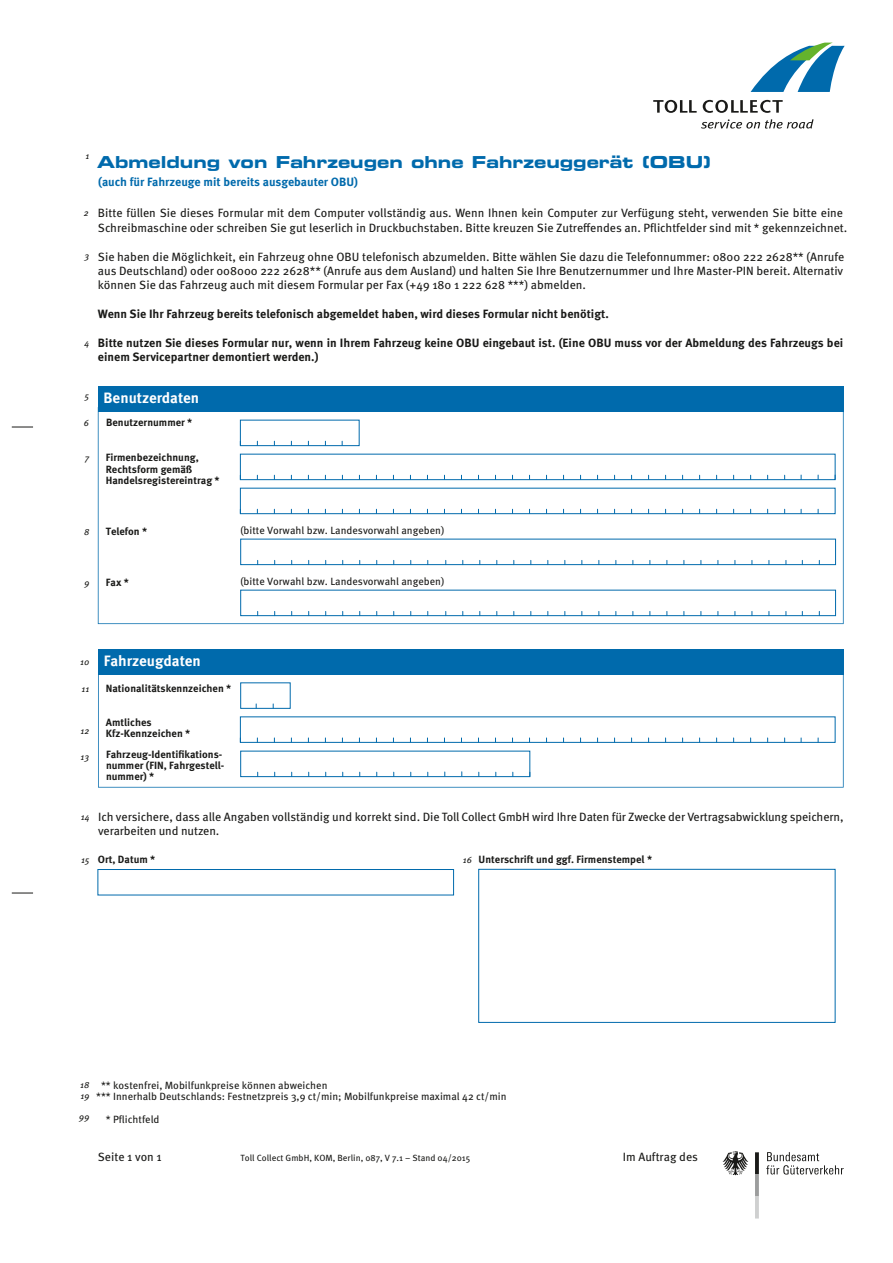
<style>
.page{position:relative;width:893px;height:1263px;background:#fff}
.page>*{position:absolute;margin:0;border:0;box-sizing:border-box;transform-origin:0 0}
.t1{font:16.5px "Eurostile LT Std Bold Ex 2";color:#006aac}
.t2{font:700 15px "Meta Pro";color:#fff}
.t3{font:12px/14.4px "Meta Pro";color:#1a1a18}
.t4{font:700 12px/14.4px "Meta Pro";color:#1a1a18}
.t5{font:700 12px "Meta Pro";color:#006aac}
.t6{font:700 10.5px/11.2px "Meta Pro";color:#1a1a18}
.t7{font:10.5px/11.2px "Meta Pro";color:#1a1a18}
.t8{font:9px "Meta Pro";color:#1a1a18}
.t9{font:italic 9px/10.8px "Meta Pro";color:#1a1a18}
.s1{font-weight:400;font-style:italic;font-size:9px}
</style>
<div class="page">
<svg style="left:12px;top:893px;width:21px;height:1px"></svg>
<svg style="left:12px;top:427px;width:21px;height:1px"></svg>
<svg style="left:755px;top:1152px;width:4px;height:66px"></svg>
<svg style="left:722px;top:1151px;width:26px;height:24px"></svg>
<svg style="left:766px;top:1152px;width:78px;height:22px"></svg>
<svg style="left:98px;top:412px;width:746px;height:212px"></svg>
<div style="left:98px;top:386px;width:746px;height:26px;background:#006aac"></div>
<svg style="left:98px;top:674px;width:746px;height:114px"></svg>
<div style="left:98px;top:649px;width:746px;height:25px;background:#006aac"></div>
<div style="left:240px;top:420px;width:120px;height:26px;background:#fff;border:1px solid #006aac"></div>
<div style="left:240px;top:488px;width:595px;height:26px;background:#fff;border:1px solid #006aac"></div>
<div style="left:240px;top:716px;width:595px;height:27px;background:#fff;border:1px solid #006aac"></div>
<div style="left:240px;top:454px;width:595px;height:26px;background:#fff;border:1px solid #006aac"></div>
<div style="left:240px;top:682px;width:51px;height:27px;background:#fff;border:1px solid #006aac"></div>
<div style="left:240px;top:539px;width:596px;height:26px;background:#fff;border:1px solid #006aac"></div>
<div style="left:240px;top:590px;width:596px;height:26px;background:#fff;border:1px solid #006aac"></div>
<div style="left:240px;top:751px;width:290px;height:26px;background:#fff;border:1px solid #006aac"></div>
<div style="left:478px;top:869px;width:357px;height:154px;border:1px solid #006aac"></div>
<div style="left:98px;top:869px;width:356px;height:26px;border:1px solid #006aac"></div>
<svg style="left:751px;top:43px;width:94px;height:49px"></svg>
<svg style="left:701px;top:119px;width:113px;height:10px"></svg>
<svg style="left:653px;top:100px;width:44px;height:13px"></svg>
<svg style="left:703px;top:100px;width:80px;height:13px"></svg>
<p class="t9" style="left:85px;top:151px;width:5px">1</p>
<p class="t9" style="left:84px;top:207px;width:6px">2</p>
<p class="t9" style="left:85px;top:250px;width:6px">3</p>
<p class="t9" style="left:84px;top:337px;width:6px">4</p>
<h1 class="t1" style="left:97px;top:151px;width:616px">Abmeldung von Fahrzeugen ohne Fahrzeuggerät (OBU)</h1>
<p class="t5" style="left:98px;top:175px;width:261px">(auch für Fahrzeuge mit bereits ausgebauter OBU)</p>
<p class="t3" style="left:98px;top:206px;width:751px">Bitte füllen Sie dieses Formular mit dem Computer vollständig aus. Wenn Ihnen kein Computer zur Verfügung steht, verwenden Sie bitte eine<br>Schreibmaschine oder schreiben Sie gut leserlich in Druckbuchstaben. Bitte kreuzen Sie Zutreffendes an. Pflichtfelder sind mit * gekennzeichnet.</p>
<p class="t3" style="left:98px;top:249px;width:748px;text-align:justify">Sie haben die Möglichkeit, ein Fahrzeug ohne OBU telefonisch abzumelden. Bitte wählen Sie dazu die Telefonnummer: 0800 222 2628** (Anrufe aus Deutschland) oder 008000 222 2628** (Anrufe aus dem Ausland) und halten Sie Ihre Benutzernummer und Ihre Master-PIN bereit. Alternativ können Sie das Fahrzeug auch mit diesem Formular per Fax (+49 180 1 222 628 ***) abmelden.</p>
<p class="t4" style="left:98px;top:307px;width:512px">Wenn Sie Ihr Fahrzeug bereits telefonisch abgemeldet haben, wird dieses Formular nicht benötigt.</p>
<p class="t4" style="left:98px;top:336px;width:747px">Bitte nutzen Sie dieses Formular nur, wenn in Ihrem Fahrzeug keine OBU eingebaut ist. (Eine OBU muss vor der Abmeldung des Fahrzeugs bei einem Servicepartner demontiert werden.)</p>
<p class="t9" style="left:85px;top:391px;width:6px">5</p>
<p class="t9" style="left:84px;top:418px;width:7px">6</p>
<p class="t9" style="left:85px;top:453px;width:6px">7</p>
<p class="t2" style="left:104px;top:388px;width:97px">Benutzerdaten</p>
<p class="t6" style="left:106px;top:417px;width:88px">Benutzernummer *</p>
<p class="t6" style="left:106px;top:452px;width:115px">Firmenbezeichnung,<br>Rechtsform gemäß<br>Handelsregistereintrag *</p>
<p class="t9" style="left:84px;top:527px;width:7px">8</p>
<p class="t6" style="left:106px;top:526px;width:43px">Telefon *</p>
<p class="t7" style="left:240px;top:524px;width:205px">(bitte Vorwahl bzw. Landesvorwahl angeben)</p>
<p class="t9" style="left:84px;top:578px;width:7px">9</p>
<p class="t6" style="left:106px;top:577px;width:24px">Fax *</p>
<p class="t7" style="left:240px;top:575px;width:205px">(bitte Vorwahl bzw. Landesvorwahl angeben)</p>
<p class="t9" style="left:80px;top:656px;width:11px">10</p>
<p class="t9" style="left:81px;top:683px;width:9px">11</p>
<p class="t9" style="left:80px;top:725px;width:10px">12</p>
<p class="t9" style="left:81px;top:752px;width:10px">13</p>
<p class="t9" style="left:81px;top:811px;width:10px">14</p>
<p class="t2" style="left:104px;top:651px;width:98px">Fahrzeugdaten</p>
<p class="t6" style="left:106px;top:682px;width:127px">Nationalitätskennzeichen *</p>
<p class="t6" style="left:106px;top:717px;width:86px">Amtliches<br>Kfz-Kennzeichen *</p>
<p class="t6" style="left:106px;top:749px;width:120px;line-height:10.8px">Fahrzeug-Identifikations&shy;nummer (FIN, Fahrgestell&shy;nummer) *</p>
<p class="t3" style="left:98px;top:809px;width:747px">Ich versichere, dass alle Angaben vollständig und korrekt sind. Die Toll Collect GmbH wird Ihre Daten für Zwecke der Vertragsabwicklung speichern, verarbeiten und nutzen.</p>
<p class="t6" style="left:81px;top:854px;width:76px"><span class="s1">15</span> Ort, Datum *</p>
<p class="t6" style="left:463px;top:854px;width:191px"><span class="s1">16</span> Unterschrift und ggf. Firmenstempel *</p>
<p class="t7" style="left:96px;top:1080px;width:412px;text-indent:5px">** kostenfrei, Mobilfunkpreise können abweichen<br>*** Innerhalb Deutschlands: Festnetzpreis 3,9 ct/min; Mobilfunkpreise maximal 42 ct/min</p>
<p class="t7" style="left:106px;top:1113px;width:55px">* Pflichtfeld</p>
<p class="t9" style="left:80px;top:1079px;width:11px">18<br>19</p>
<p class="t9" style="left:79px;top:1112px;width:12px">99</p>
<p class="t3" style="left:98px;top:1150px;width:66px">Seite 1 von 1</p>
<p class="t8" style="left:241px;top:1152px;width:231px">Toll Collect GmbH, KOM, Berlin, 087, V 7.1 – Stand 04/2015</p>
<p class="t3" style="left:623px;top:1150px;width:77px">Im Auftrag des</p>
</div>
